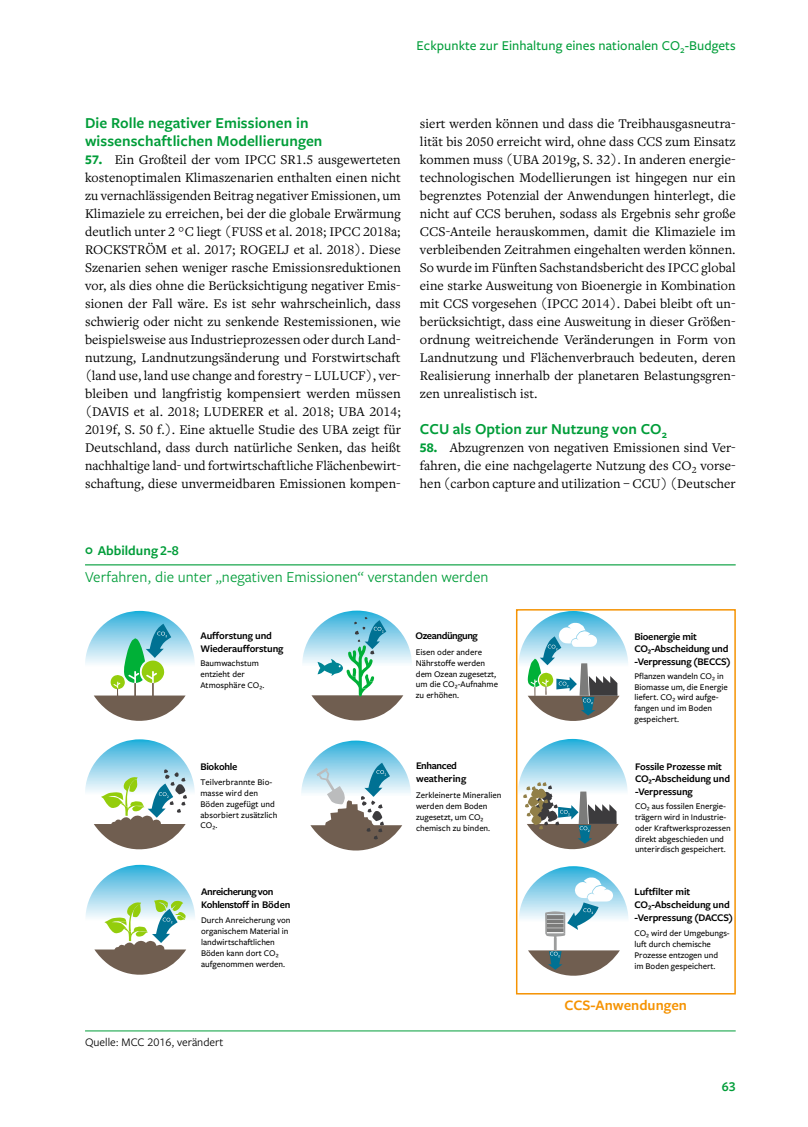
<style>
.page{position:relative;width:808px;height:1127px;background:#fff}
.page>*{position:absolute;margin:0;border:0;box-sizing:border-box;transform-origin:0 0}
.Ü6{font:600 15.75px/18px "Freight Sans Pro";letter-spacing:.005em;color:#009d39}
.t1{font:15.75px "Freight Sans Pro";letter-spacing:.005em;color:#009d39}
.t2{font:600 15px "Freight Sans Pro";color:#f59303}
.Kolumnentitel{font:500 13.95px "Freight Sans Pro";letter-spacing:.005em;color:#009d39}
.t3{font:600 13.95px "Freight Sans Pro";color:#009d39}
.Fließtext_9_2_pt{font:13.8px/18px "Freight Text Pro";letter-spacing:.005em;color:#000;text-align:justify}
.Abbildung_Quelle_e{font:12px "Freight Sans Pro";color:#000}
.t4{font:600 10.5px/12.6px "Freight Sans Pro";letter-spacing:-.015em;color:#000}
.t5{font:600 10.5px/12.6px "Freight Sans Pro";letter-spacing:-.04em;color:#000}
.t6{font:500 9px/10.8px "Freight Sans Pro";color:#000}
.s1{font-family:"Freight Sans Pro";font-weight:700;color:#009d39}
</style>
<div class="page">
<hr style="left:85px;top:564px;width:651px;height:1px;background:#009d39">
<svg style="left:302px;top:610px;width:110px;height:111px"></svg>
<svg style="left:86px;top:865px;width:109px;height:110px"></svg>
<svg style="left:515px;top:610px;width:221px;height:385px"></svg>
<svg style="left:85px;top:611px;width:110px;height:110px"></svg>
<svg style="left:301px;top:740px;width:110px;height:111px"></svg>
<svg style="left:85px;top:739px;width:110px;height:111px"></svg>
<hr style="left:85px;top:1030px;width:651px;height:1px;background:#009d39">
<p class="Kolumnentitel" style="left:417px;top:36px;width:320px">Eckpunkte zur Einhaltung eines nationalen CO<sub>2</sub>-Budgets</p>
<p class="Ü6" style="left:85px;top:113px;width:239px">Die Rolle negativer Emissionen in wissenschaftlichen Modellierungen</p>
<p class="Fließtext_9_2_pt" style="left:85px;top:150px;width:317px"><span class="s1">57.</span> Ein Großteil der vom IPCC SR1.5 ausgewerteten kostenoptimalen Klimaszenarien enthalten einen nicht zu vernachlässigenden Beitrag negativer Emissionen, um Klimaziele zu erreichen, bei der die globale Erwärmung deutlich unter 2 °C liegt (FUSS et al. 2018; IPCC 2018a; ROCKSTRÖM et al. 2017; ROGELJ et al. 2018). Diese Szenarien sehen weniger rasche Emissionsreduktionen vor, als dies ohne die Berücksichtigung negativer Emis&shy;sionen der Fall wäre. Es ist sehr wahrscheinlich, dass schwierig oder nicht zu senkende Restemissionen, wie beispielsweise aus Industrieprozessen oder durch Land&shy;nutzung, Landnutzungsänderung und Forstwirtschaft (land use, land use change and forestry – LULUCF), ver&shy;bleiben und langfristig kompensiert werden müssen (DAVIS et al. 2018; LUDERER et al. 2018; UBA 2014; 2019f, S. 50 f.). Eine aktuelle Studie des UBA zeigt für Deutschland, dass durch natürliche Senken, das heißt nachhaltige land- und fortwirtschaftliche Flächenbewirt&shy;schaftung, diese unvermeidbaren Emissionen kompen-</p>
<p class="Fließtext_9_2_pt" style="left:420px;top:114px;width:317px">siert werden können und dass die Treibhausgasneutra&shy;lität bis 2050 erreicht wird, ohne dass CCS zum Einsatz kommen muss (UBA 2019g, S. 32). In anderen energie&shy;technologischen Modellierungen ist hingegen nur ein begrenztes Potenzial der Anwendungen hinterlegt, die nicht auf CCS beruhen, sodass als Ergebnis sehr große CCS-Anteile herauskommen, damit die Klimaziele im verbleibenden Zeitrahmen eingehalten werden können.<br>So wurde im Fünften Sachstandsbericht des IPCC global eine starke Ausweitung von Bioenergie in Kombination mit CCS vorgesehen (IPCC 2014). Dabei bleibt oft un&shy;berücksichtigt, dass eine Ausweitung in dieser Größen&shy;ordnung weitreichende Veränderungen in Form von Landnutzung und Flächenverbrauch bedeuten, deren Realisierung innerhalb der planetaren Belastungsgren&shy;zen unrealistisch ist.</p>
<p class="Ü6" style="left:420px;top:419px;width:249px">CCU als Option zur Nutzung von CO<sub>2</sub></p>
<p class="Fließtext_9_2_pt" style="left:420px;top:438px;width:317px"><span class="s1">58.</span> Abzugrenzen von negativen Emissionen sind Ver&shy;fahren, die eine nachgelagerte Nutzung des CO<sub>2</sub> vorse&shy;hen (carbon capture and utilization – CCU) (Deutscher</p>
<p class="t3" style="left:98px;top:541px;width:83px">Abbildung 2-8</p>
<p class="t1" style="left:85px;top:566px;width:405px">Verfahren, die unter „negativen Emissionen“ verstanden werden</p>
<p class="t4" style="left:200px;top:629px;width:85px">Aufforstung und<br>Wiederaufforstung</p>
<p class="t6" style="left:200px;top:657px;width:65px">Baumwachstum entzieht der<br>Atmosphäre CO₂.</p>
<p class="t4" style="left:200px;top:759px;width:39px">Biokohle</p>
<p class="t6" style="left:200px;top:776px;width:78px">Teilverbrannte Bio&shy;masse wird den<br>Böden zugefügt und absorbiert zusätzlich<br>CO₂.</p>
<p class="t5" style="left:201px;top:885px;width:91px">Anreicherungvon<br>Kohlenstoff in Böden</p>
<p class="t6" style="left:201px;top:915px;width:91px">Durch Anreicherung von organischem Material in landwirtschaftlichen<br>Böden kann dort CO₂ aufgenommen werden.</p>
<p class="Abbildung_Quelle_e" style="left:85px;top:1034px;width:140px">Quelle: MCC 2016, verändert</p>
<p class="t5" style="left:416px;top:629px;width:64px">Ozeandüngung</p>
<p class="t6" style="left:416px;top:646px;width:84px">Eisen oder andere<br>Nährstoffe werden dem Ozean zugesetzt, um die CO₂-Aufnahme zu erhöhen.</p>
<p class="t4" style="left:416px;top:759px;width:52px">Enhanced weathering</p>
<p class="t6" style="left:416px;top:789px;width:87px">Zerkleinerte Mineralien werden dem Boden zugesetzt, um CO₂ chemisch zu binden.</p>
<p class="t4" style="left:634px;top:630px;width:98px">Bioenergie mit<br>CO₂-Abscheidung und -Verpressung (BECCS)</p>
<p class="t6" style="left:634px;top:670px;width:95px">Pflanzen wandeln CO₂ in<br>Biomasse um, die Energie liefert. CO₂ wird aufge&shy;fangen und im Boden gespeichert.</p>
<p class="t4" style="left:635px;top:759px;width:97px">Fossile Prozesse mit<br>CO₂-Abscheidung und -Verpressung</p>
<p class="t6" style="left:635px;top:800px;width:97px">CO₂ aus fossilen Energie&shy;trägern wird in Industrie&shy;oder Kraftwerksprozessen direkt abgeschieden und unterirdisch gespeichert.</p>
<p class="t4" style="left:634px;top:885px;width:100px">Luftfilter mit<br>CO₂-Abscheidung und -Verpressung (DACCS)</p>
<p class="t6" style="left:634px;top:928px;width:97px">CO₂ wird der Umgebungs&shy;luft durch chemische<br>Prozesse entzogen und<br>im Boden gespeichert.</p>
<p class="t2" style="left:564px;top:994px;width:124px">CCS-Anwendungen</p>
<p class="t3" style="left:722px;top:1076px;width:16px">63</p>
</div>
